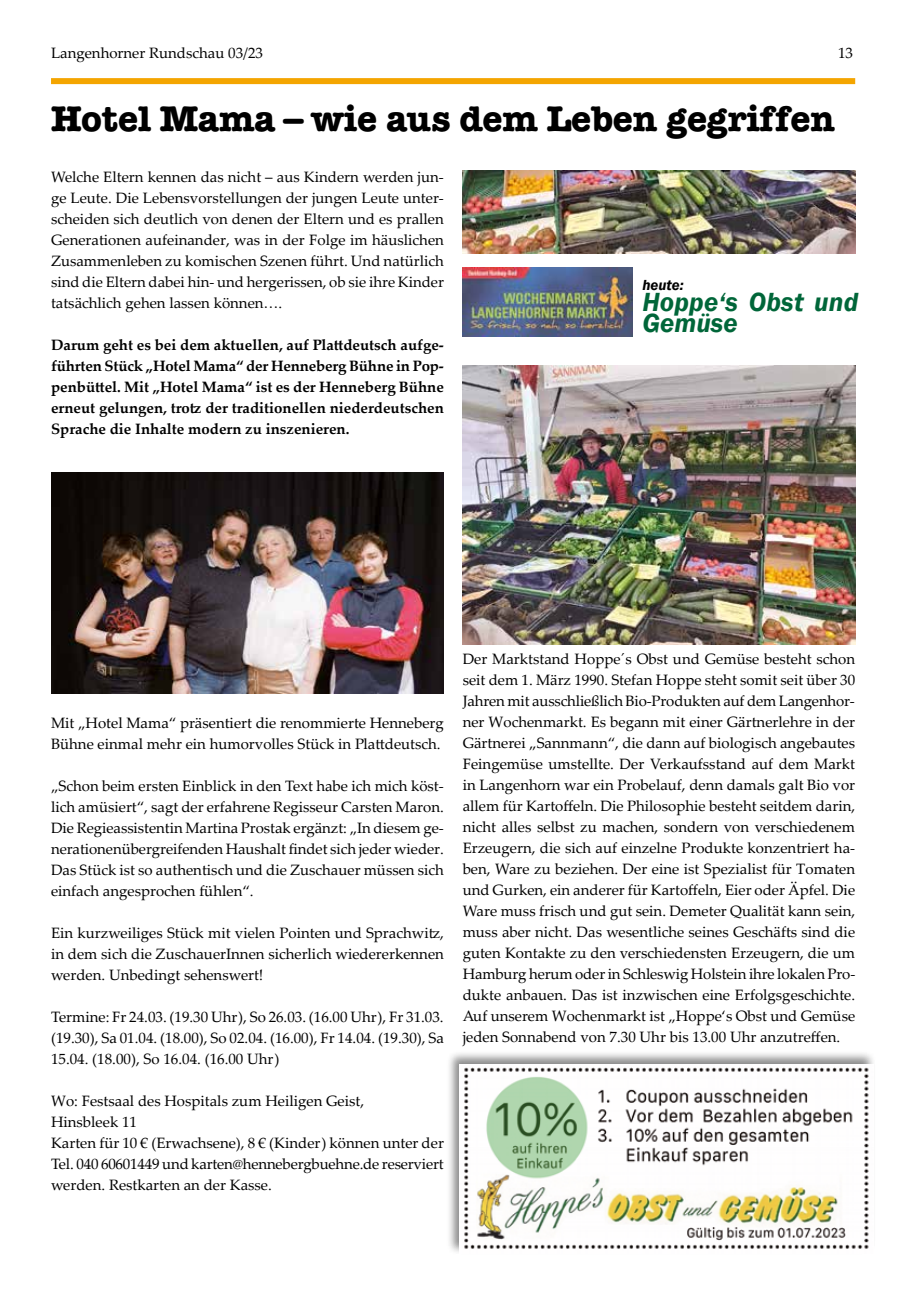
<style>
.page{position:relative;width:919px;height:1289px;background:#fff}
.page>*{position:absolute;margin:0;border:0;box-sizing:border-box;transform-origin:0 0}
.t1{font:700 36px "American Typewriter";color:#000}
.t2{font:italic 600 27px/21px "Franklin Gothic";letter-spacing:.005em;color:#006639}
.t3{font:15px/21px "Palatino Linotype";color:#000;text-align:justify}
.t4{font:700 15px/21px "Palatino Linotype";color:#000;text-align:justify}
.t5{font:italic 600 15px "Franklin Gothic";color:#000}
</style>
<div class="page">
<div style="left:51px;top:78px;width:804px;height:6px;background:#f4a500"></div>
<div style="left:446px;top:1049px;width:430px;height:206px;background:#000;opacity:.46"></div>
<img style="left:459px;top:1064px;width:414px;height:189px">
<img style="left:462px;top:365px;width:393px;height:279px">
<img style="left:462px;top:268px;width:170px;height:69px">
<img style="left:51px;top:473px;width:393px;height:220px">
<img style="left:462px;top:171px;width:393px;height:82px">
<p class="t3" style="left:51px;top:42px;width:213px">Langenhorner Rundschau 03/23</p>
<p class="t3" style="left:838px;top:42px;width:16px">13</p>
<h1 class="t1" style="left:51px;top:98px;width:785px">Hotel Mama – wie aus dem Leben gegriffen</h1>
<p class="t3" style="left:51px;top:166px;width:394px">Welche Eltern kennen das nicht – aus Kindern werden jun&shy;ge Leute. Die Lebensvorstellungen der jungen Leute unter&shy;scheiden sich deutlich von denen der Eltern und es prallen Generationen aufeinander, was in der Folge im häuslichen Zusammenleben zu komischen Szenen führt. Und natürlich sind die Eltern dabei hin- und hergerissen, ob sie ihre Kinder tatsächlich gehen lassen können….</p>
<p class="t4" style="left:51px;top:334px;width:394px">Darum geht es bei dem aktuellen, auf Plattdeutsch aufge&shy;führten Stück „Hotel Mama“ der Henneberg Bühne in Pop&shy;penbüttel. Mit „Hotel Mama“ ist es der Henneberg Bühne erneut gelungen, trotz der traditionellen niederdeutschen Sprache die Inhalte modern zu inszenieren.</p>
<p class="t5" style="left:642px;top:275px;width:43px">heute:</p>
<h2 class="t2" style="left:642px;top:291px;width:217px">Hoppe‘s Obst und<br>Gemüse</h2>
<p class="t3" style="left:51px;top:712px;width:394px">Mit „Hotel Mama“ präsentiert die renommierte Henneberg<br>Bühne einmal mehr ein humorvolles Stück in Plattdeutsch.</p>
<p class="t3" style="left:51px;top:775px;width:394px">„Schon beim ersten Einblick in den Text habe ich mich köst&shy;lich amüsiert“, sagt der erfahrene Regisseur Carsten Maron.<br>Die Regieassistentin Martina Prostak ergänzt: „In diesem ge&shy;nerationenübergreifenden Haushalt findet sich jeder wieder.<br>Das Stück ist so authentisch und die Zuschauer müssen sich einfach angesprochen fühlen“.</p>
<p class="t3" style="left:51px;top:922px;width:394px">Ein kurzweiliges Stück mit vielen Pointen und Sprachwitz, in dem sich die ZuschauerInnen sicherlich wiedererkennen werden. Unbedingt sehenswert!</p>
<p class="t3" style="left:51px;top:1006px;width:394px">Termine: Fr 24.03. (19.30 Uhr), So 26.03. (16.00 Uhr), Fr 31.03. (19.30), Sa 01.04. (18.00), So 02.04. (16.00), Fr 14.04. (19.30), Sa 15.04. (18.00), So 16.04. (16.00 Uhr)</p>
<p class="t3" style="left:51px;top:1090px;width:394px;text-align:left">Wo: Festsaal des Hospitals zum Heiligen Geist,<br>Hinsbleek 11<br>Karten für 10 € (Erwachsene), 8 € (Kinder) können unter der Tel. 040 60601449 und karten@hennebergbuehne.de reserviert werden. Restkarten an der Kasse.</p>
<p class="t3" style="left:462px;top:647px;width:394px">Der Marktstand Hoppe´s Obst und Gemüse besteht schon seit dem 1. März 1990. Stefan Hoppe steht somit seit über 30<br>Jahren mit ausschließlich Bio-Produkten auf dem Langenhor&shy;ner Wochenmarkt. Es begann mit einer Gärtnerlehre in der Gärtnerei „Sannmann“, die dann auf biologisch angebautes Feingemüse umstellte. Der Verkaufsstand auf dem Markt in Langenhorn war ein Probelauf, denn damals galt Bio vor allem für Kartoffeln. Die Philosophie besteht seitdem darin, nicht alles selbst zu machen, sondern von verschiedenem Erzeugern, die sich auf einzelne Produkte konzentriert ha&shy;ben, Ware zu beziehen. Der eine ist Spezialist für Tomaten und Gurken, ein anderer für Kartoffeln, Eier oder Äpfel. Die Ware muss frisch und gut sein. Demeter Qualität kann sein, muss aber nicht. Das wesentliche seines Geschäfts sind die guten Kontakte zu den verschiedensten Erzeugern, die um Hamburg herum oder in Schleswig Holstein ihre lokalen Pro&shy;dukte anbauen. Das ist inzwischen eine Erfolgsgeschichte.<br>Auf unserem Wochenmarkt ist „Hoppe‘s Obst und Gemüse jeden Sonnabend von 7.30 Uhr bis 13.00 Uhr anzutreffen.</p>
</div>
